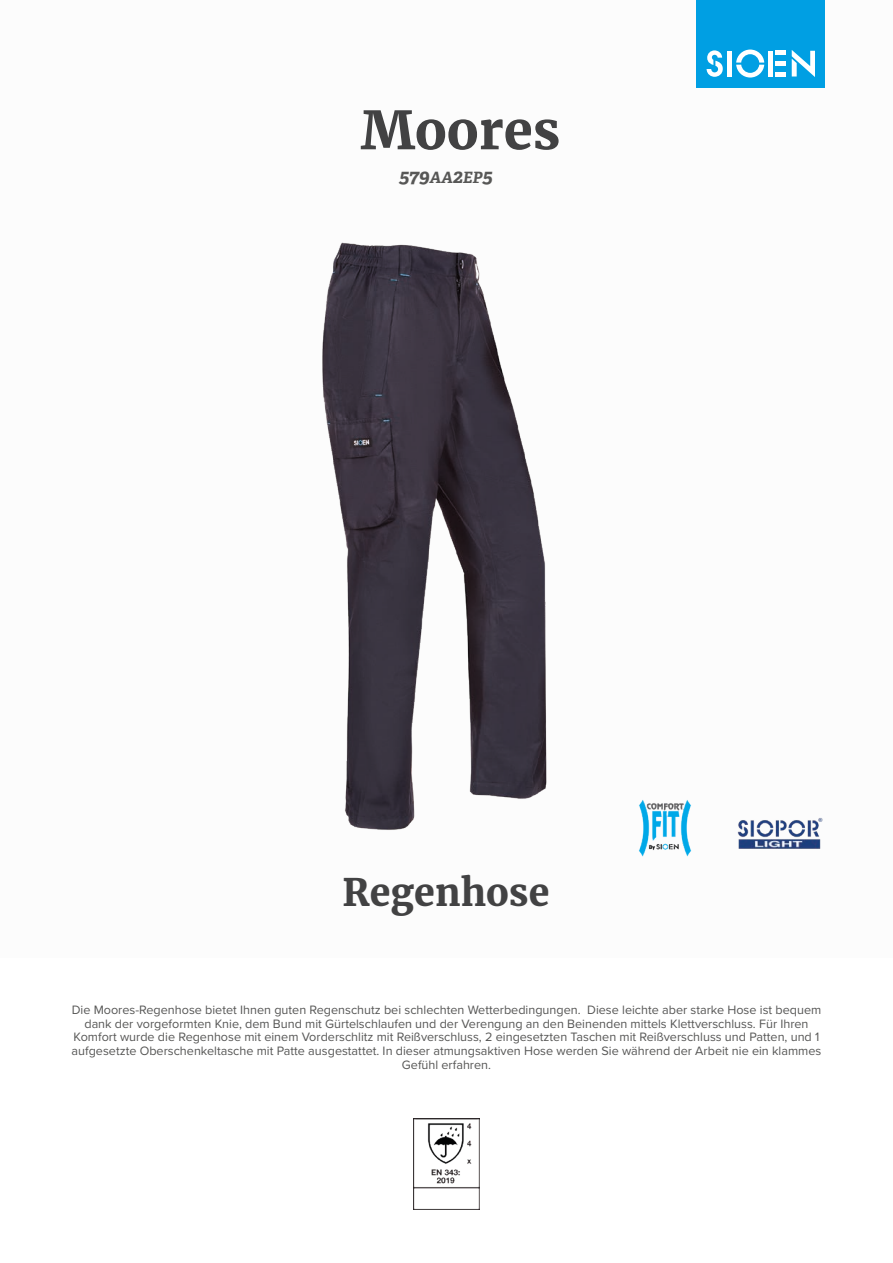
<style>
.page{position:relative;width:893px;height:1263px;background:#fff}
.page>*{position:absolute;margin:0;border:0;box-sizing:border-box;transform-origin:0 0}
.t1{font:700 52.5px "Merriweather";color:#424243}
.t2{font:700 37.5px "Merriweather";color:#424243}
.t3{font:italic 700 19.5px "Adelle";color:#575756}
.t4{font:12.6px/13.6px "Proxima Nova";color:#575756;text-align:center}
.s1{font-size:15.6px}
</style>
<div class="page">
<div style="left:697px;top:0;width:128px;height:88px;background:#009fe3"></div>
<svg style="left:707px;top:50px;width:16px;height:27px"></svg>
<svg style="left:736px;top:50px;width:28px;height:28px"></svg>
<div style="left:727px;top:51px;width:5px;height:26px;background:#fff"></div>
<div style="left:768px;top:51px;width:5px;height:26px;background:#fff"></div>
<div style="left:775px;top:72px;width:11px;height:5px;background:#fff"></div>
<div style="left:775px;top:61px;width:11px;height:5px;background:#fff"></div>
<hr style="left:775px;top:51px;width:11px;height:4px;background:#fff">
<svg style="left:792px;top:50px;width:23px;height:27px"></svg>
<img style="left:737px;top:817px;width:86px;height:32px">
<img style="left:688px;top:801px;width:4px;height:55px">
<img style="left:413px;top:1118px;width:67px;height:92px">
<img style="left:322px;top:242px;width:366px;height:615px">
<h1 class="t1" style="left:361px;top:95px;width:201px">Moores</h1>
<h3 class="t3" style="left:399px;top:164px;width:95px">579<span class="s1">AA</span>2<span class="s1">EP</span>5</h3>
<h2 class="t2" style="left:342px;top:867px;width:208px">Regenhose</h2>
<p class="t4" style="left:72px;top:1002px;width:751px">Die Moores-Regenhose bietet Ihnen guten Regenschutz bei schlechten Wetterbedingungen. Diese leichte aber starke Hose ist bequem dank der vorgeformten Knie, dem Bund mit Gürtelschlaufen und der Verengung an den Beinenden mittels Klettverschluss. Für Ihren Komfort wurde die Regenhose mit einem Vorderschlitz mit Reißverschluss, 2 eingesetzten Taschen mit Reißverschluss und Patten, und 1 aufgesetzte Oberschenkeltasche mit Patte ausgestattet. In dieser atmungsaktiven Hose werden Sie während der Arbeit nie ein klammes Gefühl erfahren.</p>
</div>
